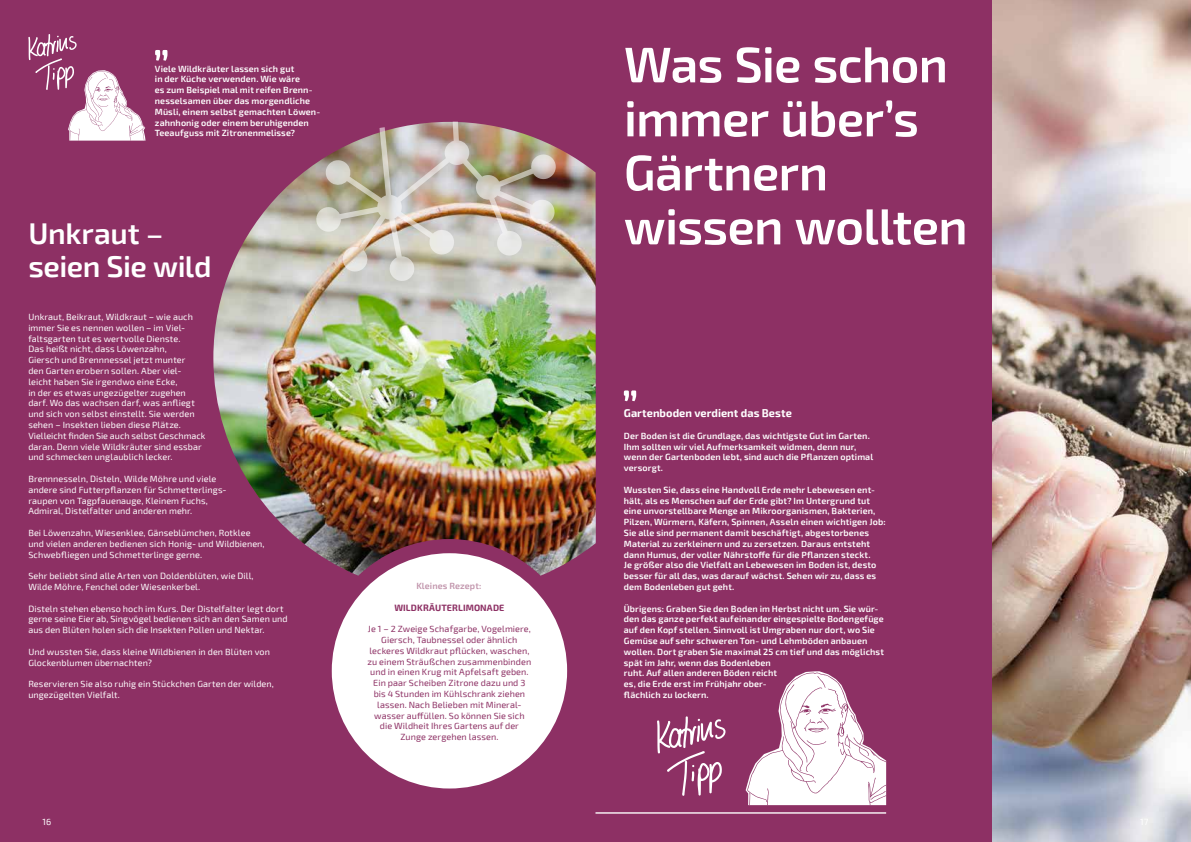
<style>
.page{position:relative;width:1191px;height:842px;background:#fff}
.page>*{position:absolute;margin:0;border:0;box-sizing:border-box;transform-origin:0 0}
.t1{font:600 50px/54px "Exo 2";letter-spacing:-.015em;color:#fff}
.t2{font:600 30px/32.4px "Exo 2";letter-spacing:-.01em;color:#fff}
.t3{font:700 11px "Exo 2";letter-spacing:.005em;color:#fff}
.t4{font:600 9px/10.8px "Exo 2";letter-spacing:.01em;color:#fff}
.t5{font:9px/10.8px "Exo 2";letter-spacing:.01em;color:#fff}
.t6{font:9px/10.8px "Exo 2";letter-spacing:.01em;color:#8d3064;text-align:center}
.t7{font:700 9px "Exo 2";letter-spacing:.01em;color:#8d3064}
.t8{font:600 9px "Exo 2";letter-spacing:.01em;color:#c194ab}
</style>
<div class="page">
<div style="left:0;top:0;width:992px;height:842px;background:#8d3064"></div>
<img style="left:992px;top:0;width:199px;height:842px">
<div style="left:332px;top:553px;width:235px;height:235px;background:#fff;border-radius:50%"></div>
<hr style="left:595px;top:812px;width:291px;height:2px;background:#fff">
<svg style="left:155px;top:50px;width:12px;height:11px"></svg>
<img style="left:213px;top:149px;width:383px;height:427px">
<img style="left:303px;top:122px;width:256px;height:160px">
<svg style="left:624px;top:390px;width:12px;height:11px"></svg>
<svg style="left:745px;top:671px;width:141px;height:134px"></svg>
<svg style="left:28px;top:34px;width:117px;height:107px"></svg>
<svg style="left:657px;top:716px;width:68px;height:80px"></svg>
<p class="t4" style="left:155px;top:63px;width:167px">Viele Wildkräuter lassen sich gut<br>in der Küche verwenden. Wie wäre<br>es zum Beispiel mal mit reifen Brenn&shy;nesselsamen über das morgendliche Müsli, einem selbst gemachten Löwen&shy;zahnhonig oder einem beruhigenden Teeaufguss mit Zitronenmelisse?</p>
<h2 class="t2" style="left:28px;top:216px;width:185px">Unkraut – seien Sie wild</h2>
<p class="t5" style="left:28px;top:311px;width:179px">Unkraut, Beikraut, Wildkraut – wie auch immer Sie es nennen wollen – im Viel&shy;faltsgarten tut es wertvolle Dienste.<br>Das heißt nicht, dass Löwenzahn,<br>Giersch und Brennnessel jetzt munter<br>den Garten erobern sollen. Aber viel&shy;leicht haben Sie irgendwo eine Ecke,<br>in der es etwas ungezügelter zugehen darf. Wo das wachsen darf, was anfliegt und sich von selbst einstellt. Sie werden sehen – Insekten lieben diese Plätze.<br>Vielleicht finden Sie auch selbst Geschmack daran. Denn viele Wildkräuter sind essbar und schmecken unglaublich lecker.</p>
<p class="t5" style="left:28px;top:473px;width:200px">Brennnesseln, Disteln, Wilde Möhre und viele andere sind Futterpflanzen für Schmetterlings&shy;raupen von Tagpfauenauge, Kleinem Fuchs, Admiral, Distelfalter und anderen mehr.</p>
<p class="t5" style="left:28px;top:527px;width:238px">Bei Löwenzahn, Wiesenklee, Gänseblümchen, Rotklee und vielen anderen bedienen sich Honig- und Wildbienen,<br>Schwebfliegen und Schmetterlinge gerne.</p>
<p class="t5" style="left:28px;top:570px;width:227px">Sehr beliebt sind alle Arten von Doldenblüten, wie Dill,<br>Wilde Möhre, Fenchel oder Wiesenkerbel.</p>
<p class="t5" style="left:28px;top:603px;width:261px">Disteln stehen ebenso hoch im Kurs. Der Distelfalter legt dort gerne seine Eier ab, Singvögel bedienen sich an den Samen und aus den Blüten holen sich die Insekten Pollen und Nektar.</p>
<p class="t5" style="left:28px;top:646px;width:243px">Und wussten Sie, dass kleine Wildbienen in den Blüten von<br>Glockenblumen übernachten?</p>
<p class="t5" style="left:28px;top:678px;width:247px">Reservieren Sie also ruhig ein Stückchen Garten der wilden, ungezügelten Vielfalt.</p>
<p class="t5" style="left:43px;top:816px;width:10px">16</p>
<p class="t8" style="left:416px;top:579px;width:67px">Kleines Rezept:</p>
<p class="t7" style="left:394px;top:601px;width:112px">WILDKRÄUTERLIMONADE</p>
<p class="t6" style="left:367px;top:623px;width:165px">Je 1 – 2 Zweige Schafgarbe, Vogelmiere, Giersch, Taubnessel oder ähnlich leckeres Wildkraut pflücken, waschen, zu einem Sträußchen zusammenbinden und in einen Krug mit Apfelsaft geben.<br>Ein paar Scheiben Zitrone dazu und 3 bis 4 Stunden im Kühlschrank ziehen lassen. Nach Belieben mit Mineral&shy;wasser auffüllen. So können Sie sich die Wildheit Ihres Gartens auf der Zunge zergehen lassen.</p>
<h1 class="t1" style="left:624px;top:35px;width:345px">Was Sie schon immer über’s<br>Gärtnern wissen wollten</h1>
<p class="t3" style="left:624px;top:405px;width:169px">Gartenboden verdient das Beste</p>
<p class="t4" style="left:624px;top:430px;width:251px">Der Boden ist die Grundlage, das wichtigste Gut im Garten.<br>Ihm sollten wir viel Aufmerksamkeit widmen, denn nur, wenn der Gartenboden lebt, sind auch die Pflanzen optimal versorgt.</p>
<p class="t4" style="left:624px;top:484px;width:263px">Wussten Sie, dass eine Handvoll Erde mehr Lebewesen ent&shy;hält, als es Menschen auf der Erde gibt? Im Untergrund tut eine unvorstellbare Menge an Mikroorganismen, Bakterien, Pilzen, Würmern, Käfern, Spinnen, Asseln einen wichtigen Job:<br>Sie alle sind permanent damit beschäftigt, abgestorbenes Material zu zerkleinern und zu zersetzen. Daraus entsteht dann Humus, der voller Nährstoffe für die Pflanzen steckt.<br>Je größer also die Vielfalt an Lebewesen im Boden ist, desto besser für all das, was darauf wächst. Sehen wir zu, dass es dem Bodenleben gut geht.</p>
<p class="t4" style="left:624px;top:603px;width:262px">Übrigens: Graben Sie den Boden im Herbst nicht um. Sie wür&shy;den das ganze perfekt aufeinander eingespielte Bodengefüge auf den Kopf stellen. Sinnvoll ist Umgraben nur dort, wo Sie Gemüse auf sehr schweren Ton- und Lehmböden anbauen wollen. Dort graben Sie maximal 25 cm tief und das möglichst spät im Jahr, wenn das Bodenleben<br>ruht. Auf allen anderen Böden reicht<br>es, die Erde erst im Frühjahr ober-<br>flächlich zu lockern.</p>
</div>
